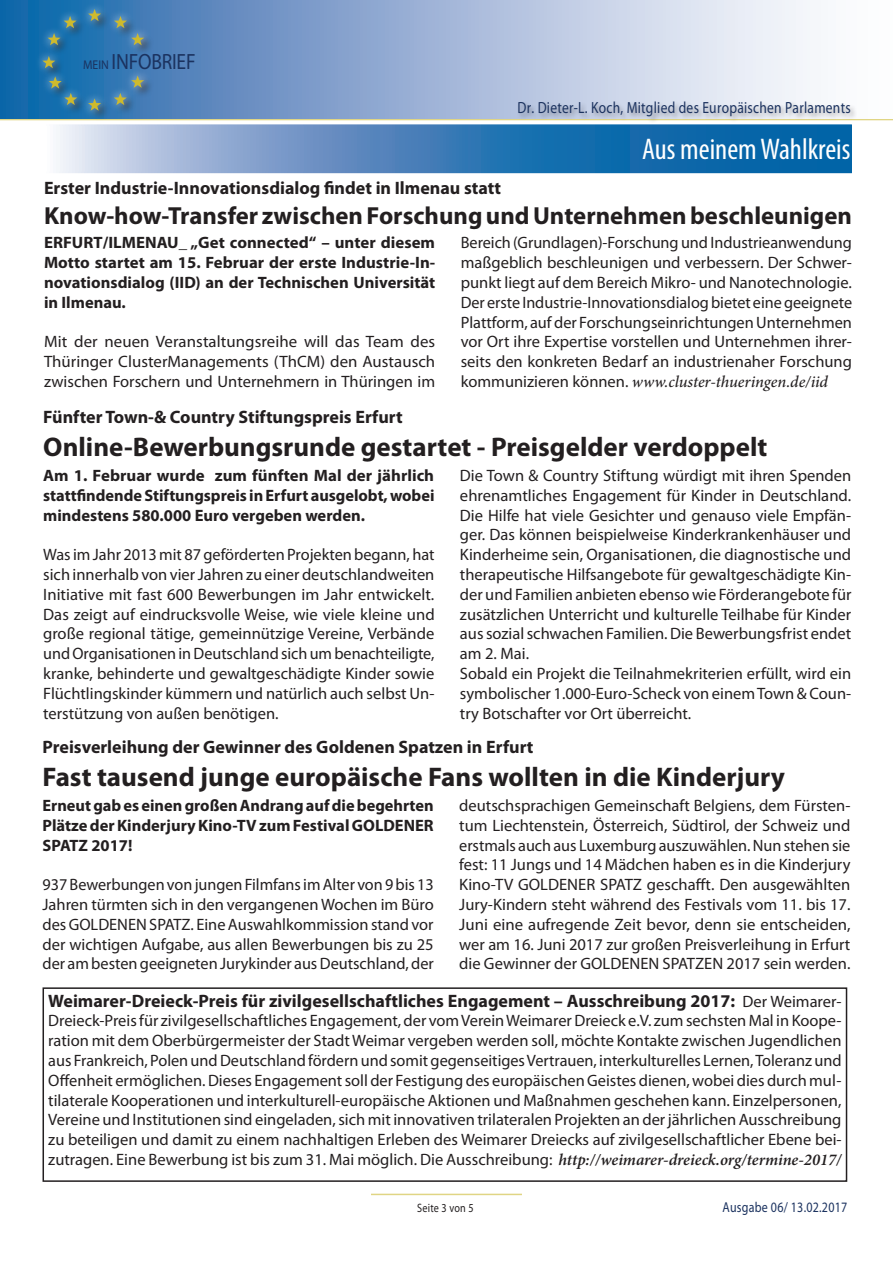
<style>
.page{position:relative;width:893px;height:1263px;background:#fff}
.page>*{position:absolute;margin:0;border:0;box-sizing:border-box;transform-origin:0 0}
.t1{font:condensed 30px "Myriad Pro";color:#fff}
.t2{font:700 27px "Myriad Pro";color:#231f20}
.t3{font:700 24.75px "Myriad Pro";color:#231f20}
.t4{font:22.05px "Myriad Pro";letter-spacing:-.01em;color:#1b325f;scale:.88 1}
.t5{font:700 18px "Myriad Pro";color:#231f20}
.t6{font:16.5px/19.8px "Myriad Pro";color:#231f20;text-align:justify}
.t7{font:700 16.5px/19.8px "Myriad Pro";color:#231f20;text-align:justify}
.t8{font:italic 500 16.5px "Minion Pro";letter-spacing:-.005em;color:#231f20}
.t9{font:16.2px "Myriad Pro";letter-spacing:.02em;color:#1b325f;scale:.83 1}
.t10{font:14.4px "Myriad Pro";letter-spacing:.02em;color:#1b325f;scale:.83 1}
.t11{font:12.15px "Myriad Pro";letter-spacing:.02em;color:#231f20;scale:.83 1}
.s1{font-size:12.75px}
.s2{font-family:"Myriad Pro";font-weight:400;font-style:normal}
.s3{font-weight:400;font-size:16.5px}
.s4{font-family:"Minion Pro";font-weight:600;font-style:italic}
</style>
<div class="page">
<hr style="left:0;top:119px;width:893px;height:1px;background:#e0d584">
<hr style="left:371px;top:1194px;width:151px;height:1px;background:#e0d584">
<svg style="left:0;top:0;width:810px;height:119px;background:#9cb5d7"></svg>
<div style="left:41px;top:8px;width:114px;height:114px;background:#231f20;opacity:.75"></div>
<div style="left:34px;top:1px;width:118px;height:118px;background:#fff;opacity:.75"></div>
<svg style="left:88px;top:9px;width:13px;height:12px"></svg>
<svg style="left:42px;top:56px;width:13px;height:12px"></svg>
<svg style="left:88px;top:98px;width:13px;height:13px"></svg>
<svg style="left:114px;top:76px;width:30px;height:29px"></svg>
<svg style="left:49px;top:76px;width:28px;height:29px"></svg>
<svg style="left:48px;top:16px;width:29px;height:29px"></svg>
<svg style="left:114px;top:16px;width:30px;height:29px"></svg>
<div style="left:517px;top:100px;width:340px;height:24px;background:#231f20;opacity:.39"></div>
<svg style="left:56px;top:127px;width:793px;height:43px;background:#4d89bd"></svg>
<div style="left:43px;top:987px;width:804px;height:195px;border:2px solid #231f20"></div>
<h3 class="t4" style="left:83px;top:48px;width:129px"><span class="s1">MEIN</span> INFOBRIEF</h3>
<p class="t9" style="left:518px;top:98px;width:403px">Dr. Dieter-L. Koch, Mitglied des Europäischen Parlaments</p>
<h1 class="t1" style="left:642px;top:131px;width:210px">Aus meinem Wahlkreis</h1>
<p class="t5" style="left:44px;top:176px;width:459px">Erster Industrie-Innovationsdialog findet in Ilmenau statt</p>
<h3 class="t3" style="left:44px;top:199px;width:809px">Know-how-Transfer zwischen Forschung und Unternehmen beschleunigen</h3>
<p class="t7" style="left:44px;top:232px;width:393px">ERFURT/ILMENAU_ „Get connected“ – unter diesem Motto startet am 15. Februar der erste Industrie-In&shy;novationsdialog (IID) an der Technischen Universität in Ilmenau.</p>
<p class="t6" style="left:44px;top:332px;width:393px">Mit der neuen Veranstaltungsreihe will das Team des Thüringer ClusterManagements (ThCM) den Austausch zwischen Forschern und Unternehmern in Thüringen im</p>
<p class="t6" style="left:461px;top:233px;width:393px">Bereich (Grundlagen)-Forschung und Industrieanwendung maßgeblich beschleunigen und verbessern. Der Schwer&shy;punkt liegt auf dem Bereich Mikro- und Nanotechnologie.<br>Der erste Industrie-Innovationsdialog bietet eine geeignete Plattform, auf der Forschungseinrichtungen Unternehmen vor Ort ihre Expertise vorstellen und Unternehmen ihrer&shy;seits den konkreten Bedarf an industrienaher Forschung</p>
<p class="t8" style="left:461px;top:370px;width:369px"><span class="s2">kommunizieren können.</span> www.cluster-thueringen.de/iid</p>
<p class="t5" style="left:43px;top:406px;width:361px">Fünfter Town-&amp; Country Stiftungspreis Erfurt</p>
<h2 class="t2" style="left:43px;top:429px;width:726px">Online-Bewerbungsrunde gestartet - Preisgelder verdoppelt</h2>
<p class="t7" style="left:43px;top:465px;width:393px">Am 1. Februar wurde zum fünften Mal der jährlich stattfindende Stiftungspreis in Erfurt ausgelobt, wobei mindestens 580.000 Euro vergeben werden.</p>
<p class="t6" style="left:43px;top:544px;width:393px">Was im Jahr 2013 mit 87 geförderten Projekten begann, hat sich innerhalb von vier Jahren zu einer deutschlandweiten Initiative mit fast 600 Bewerbungen im Jahr entwickelt.<br>Das zeigt auf eindrucksvolle Weise, wie viele kleine und große regional tätige, gemeinnützige Vereine, Verbände und Organisationen in Deutschland sich um benachteiligte, kranke, behinderte und gewaltgeschädigte Kinder sowie Flüchtlingskinder kümmern und natürlich auch selbst Un&shy;terstützung von außen benötigen.</p>
<p class="t6" style="left:460px;top:465px;width:393px;text-align:left">Die Town &amp; Country Stiftung würdigt mit ihren Spenden ehrenamtliches Engagement für Kinder in Deutschland.<br>Die Hilfe hat viele Gesichter und genauso viele Empfän&shy;ger. Das können beispielweise Kinderkrankenhäuser und Kinderheime sein, Organisationen, die diagnostische und therapeutische Hilfsangebote für gewaltgeschädigte Kin&shy;der und Familien anbieten ebenso wie Förderangebote für zusätzlichen Unterricht und kulturelle Teilhabe für Kinder aus sozial schwachen Familien. Die Bewerbungsfrist endet am 2. Mai.<br>Sobald ein Projekt die Teilnahmekriterien erfüllt, wird ein symbolischer 1.000-Euro-Scheck von einem Town &amp; Coun&shy;try Botschafter vor Ort überreicht.</p>
<p class="t5" style="left:43px;top:736px;width:492px">Preisverleihung der Gewinner des Goldenen Spatzen in Erfurt</p>
<h2 class="t2" style="left:43px;top:759px;width:744px">Fast tausend junge europäische Fans wollten in die Kinderjury</h2>
<p class="t7" style="left:43px;top:795px;width:393px">Erneut gab es einen großen Andrang auf die begehrten Plätze der Kinderjury Kino-TV zum Festival GOLDENER SPATZ 2017!</p>
<p class="t6" style="left:43px;top:874px;width:393px">937 Bewerbungen von jungen Filmfans im Alter von 9 bis 13<br>Jahren türmten sich in den vergangenen Wochen im Büro des GOLDENEN SPATZ. Eine Auswahlkommission stand vor der wichtigen Aufgabe, aus allen Bewerbungen bis zu 25 der am besten geeigneten Jurykinder aus Deutschland, der</p>
<p class="t6" style="left:459px;top:795px;width:393px">deutschsprachigen Gemeinschaft Belgiens, dem Fürsten&shy;tum Liechtenstein, Österreich, Südtirol, der Schweiz und erstmals auch aus Luxemburg auszuwählen. Nun stehen sie fest: 11 Jungs und 14 Mädchen haben es in die Kinderjury Kino-TV GOLDENER SPATZ geschafft. Den ausgewählten Jury-Kindern steht während des Festivals vom 11. bis 17.<br>Juni eine aufregende Zeit bevor, denn sie entscheiden, wer am 16. Juni 2017 zur großen Preisverleihung in Erfurt die Gewinner der GOLDENEN SPATZEN 2017 sein werden.</p>
<p class="t5" style="left:48px;top:989px;width:795px">Weimarer-Dreieck-Preis für zivilgesellschaftliches Engagement – Ausschreibung 2017: <span class="s3">Der Weimarer-</span></p>
<p class="t6" style="left:48px;top:1011px;width:795px">Dreieck-Preis für zivilgesellschaftliches Engagement, der vom Verein Weimarer Dreieck e.V. zum sechsten Mal in Koope&shy;ration mit dem Oberbürgermeister der Stadt Weimar vergeben werden soll, möchte Kontakte zwischen Jugendlichen aus Frankreich, Polen und Deutschland fördern und somit gegenseitiges Vertrauen, interkulturelles Lernen, Toleranz und Offenheit ermöglichen. Dieses Engagement soll der Festigung des europäischen Geistes dienen, wobei dies durch mul&shy;tilaterale Kooperationen und interkulturell-europäische Aktionen und Maßnahmen geschehen kann. Einzelpersonen, Vereine und Institutionen sind eingeladen, sich mit innovativen trilateralen Projekten an der jährlichen Ausschreibung zu beteiligen und damit zu einem nachhaltigen Erleben des Weimarer Dreiecks auf zivilgesellschaftlicher Ebene bei&shy;zutragen. Eine Bewerbung ist bis zum 31. Mai möglich. Die Ausschreibung: <span class="s4">http://weimarer-dreieck.org/termine-2017/</span></p>
<p class="t11" style="left:417px;top:1201px;width:69px">Seite 3 von 5</p>
<p class="t10" style="left:723px;top:1198px;width:152px">Ausgabe 06/ 13.02.2017</p>
</div>
